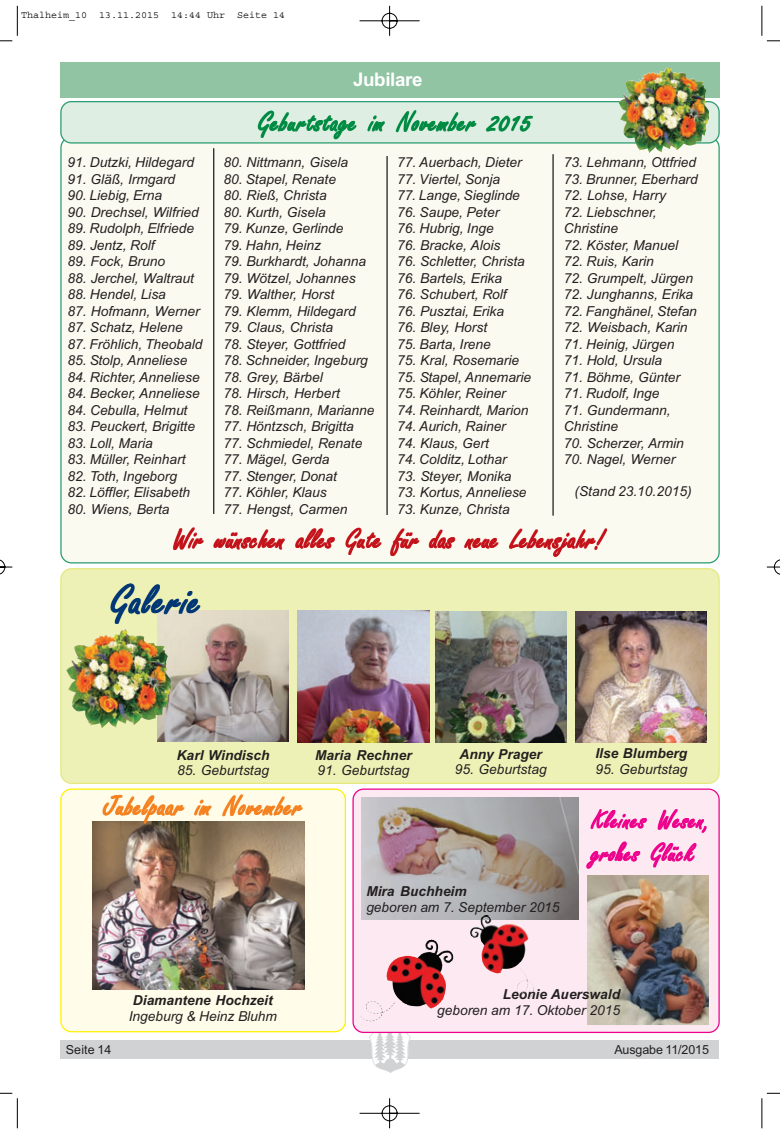
<style>
.page{position:relative;width:780px;height:1134px;background:#fff}
.page>*{position:absolute;margin:0;border:0;box-sizing:border-box;transform-origin:0 0}
.t1{font:45px "Freestyle Script";letter-spacing:.025em;color:#013775}
.t2{font:30px "Freestyle Script";letter-spacing:.01em;color:#c4121a}
.t3{font:30px "Freestyle Script";letter-spacing:.02em;color:#008b43}
.t4{font:30px "Freestyle Script";letter-spacing:.02em;color:#f58220}
.t5{font:27.5px/33px "Freestyle Script";letter-spacing:.02em;color:#ed028c}
.t6{font:700 18.75px "Arial";letter-spacing:-.02em;color:#fff}
.t7{font:italic 13.75px/16.5px "Arial";color:#231f20}
.t8{font:italic 700 13.75px "Arial";color:#231f20}
.t9{font:12.5px "Arial";letter-spacing:-.01em;color:#231f20}
.t10{font:10px "Courier";color:#000}
</style>
<div class="page">
<img style="left:0;top:5px;width:780px;height:1123px">
<p class="t10" style="left:21px;top:11px;width:265px">Thalheim_10 13.11.2015 14:44 Uhr Seite 14</p>
<h3 class="t6" style="left:353px;top:73px;width:71px">Jubilare</h3>
<h2 class="t3" style="left:259px;top:112px;width:274px">Geburtstage im November 2015</h2>
<p class="t7" style="left:223px;top:155px;width:126px">80. Nittmann, Gisela</p>
<p class="t7" style="left:223px;top:172px;width:114px">80. Stapel, Renate</p>
<p class="t7" style="left:223px;top:188px;width:105px">80. Rieß, Christa</p>
<p class="t7" style="left:223px;top:205px;width:104px">80. Kurth, Gisela</p>
<p class="t7" style="left:223px;top:221px;width:121px">79. Kunze, Gerlinde</p>
<p class="t7" style="left:223px;top:238px;width:99px">79. Hahn, Heinz</p>
<p class="t7" style="left:223px;top:254px;width:144px">79. Burkhardt, Johanna</p>
<p class="t7" style="left:223px;top:271px;width:134px">79. Wötzel, Johannes</p>
<p class="t7" style="left:223px;top:287px;width:112px">79. Walther, Horst</p>
<p class="t7" style="left:223px;top:304px;width:134px">79. Klemm, Hildegard</p>
<p class="t7" style="left:223px;top:320px;width:111px">79. Claus, Christa</p>
<p class="t7" style="left:223px;top:337px;width:123px">78. Steyer, Gottfried</p>
<p class="t7" style="left:223px;top:353px;width:146px">78. Schneider, Ingeburg</p>
<p class="t7" style="left:223px;top:370px;width:101px">78. Grey, Bärbel</p>
<p class="t7" style="left:223px;top:386px;width:118px">78. Hirsch, Herbert</p>
<p class="t7" style="left:223px;top:403px;width:152px">78. Reißmann, Marianne</p>
<p class="t7" style="left:223px;top:419px;width:132px">77. Höntzsch, Brigitta</p>
<p class="t7" style="left:223px;top:436px;width:140px">77. Schmiedel, Renate</p>
<p class="t7" style="left:223px;top:452px;width:107px">77. Mägel, Gerda</p>
<p class="t7" style="left:223px;top:469px;width:115px">77. Stenger, Donat</p>
<p class="t7" style="left:223px;top:485px;width:105px">77. Köhler, Klaus</p>
<p class="t7" style="left:223px;top:502px;width:125px">77. Hengst, Carmen</p>
<h2 class="t2" style="left:174px;top:529px;width:432px">Wir wünschen alles Gute für das neue Lebensjahr!</h2>
<p class="t7" style="left:563px;top:155px;width:134px">73. Lehmann, Ottfried</p>
<p class="t7" style="left:563px;top:172px;width:136px">73. Brunner, Eberhard</p>
<p class="t7" style="left:563px;top:188px;width:104px">72. Lohse, Harry</p>
<p class="t7" style="left:563px;top:205px;width:94px">72. Liebschner,<br>Christine</p>
<p class="t7" style="left:563px;top:238px;width:116px">72. Köster, Manuel</p>
<p class="t7" style="left:563px;top:254px;width:91px">72. Ruis, Karin</p>
<p class="t7" style="left:563px;top:271px;width:131px">72. Grumpelt, Jürgen</p>
<p class="t7" style="left:563px;top:287px;width:131px">72. Junghanns, Erika</p>
<p class="t7" style="left:563px;top:304px;width:135px">72. Fanghänel, Stefan</p>
<p class="t7" style="left:563px;top:320px;width:125px">72. Weisbach, Karin</p>
<p class="t7" style="left:563px;top:337px;width:112px">71. Heinig, Jürgen</p>
<p class="t7" style="left:563px;top:353px;width:100px">71. Hold, Ursula</p>
<p class="t7" style="left:563px;top:370px;width:118px">71. Böhme, Günter</p>
<p class="t7" style="left:563px;top:386px;width:97px">71. Rudolf, Inge</p>
<p class="t7" style="left:563px;top:403px;width:108px">71. Gundermann,<br>Christine</p>
<p class="t7" style="left:563px;top:436px;width:121px">70. Scherzer, Armin</p>
<p class="t7" style="left:563px;top:452px;width:113px">70. Nagel, Werner</p>
<p class="t7" style="left:67px;top:155px;width:128px">91. Dutzki, Hildegard</p>
<p class="t7" style="left:67px;top:172px;width:109px">91. Gläß, Irmgard</p>
<p class="t7" style="left:67px;top:188px;width:96px">90. Liebig, Erna</p>
<p class="t7" style="left:67px;top:205px;width:133px">90. Drechsel, Wilfried</p>
<p class="t7" style="left:67px;top:221px;width:128px">89. Rudolph, Elfriede</p>
<p class="t7" style="left:67px;top:238px;width:89px">89. Jentz, Rolf</p>
<p class="t7" style="left:67px;top:254px;width:99px">89. Fock, Bruno</p>
<p class="t7" style="left:67px;top:271px;width:128px">88. Jerchel, Waltraut</p>
<p class="t7" style="left:67px;top:287px;width:100px">88. Hendel, Lisa</p>
<p class="t7" style="left:67px;top:304px;width:134px">87. Hofmann, Werner</p>
<p class="t7" style="left:67px;top:320px;width:117px">87. Schatz, Helene</p>
<p class="t7" style="left:67px;top:337px;width:136px">87. Fröhlich, Theobald</p>
<p class="t7" style="left:67px;top:353px;width:121px">85. Stolp, Anneliese</p>
<p class="t7" style="left:67px;top:370px;width:134px">84. Richter, Anneliese</p>
<p class="t7" style="left:67px;top:386px;width:134px">84. Becker, Anneliese</p>
<p class="t7" style="left:67px;top:403px;width:121px">84. Cebulla, Helmut</p>
<p class="t7" style="left:67px;top:419px;width:129px">83. Peuckert, Brigitte</p>
<p class="t7" style="left:67px;top:436px;width:87px">83. Loll, Maria</p>
<p class="t7" style="left:67px;top:452px;width:120px">83. Müller, Reinhart</p>
<p class="t7" style="left:67px;top:469px;width:111px">82. Toth, Ingeborg</p>
<p class="t7" style="left:67px;top:485px;width:124px">82. Löffler, Elisabeth</p>
<p class="t7" style="left:67px;top:502px;width:104px">80. Wiens, Berta</p>
<p class="t7" style="left:397px;top:155px;width:126px">77. Auerbach, Dieter</p>
<p class="t7" style="left:397px;top:172px;width:105px">77. Viertel, Sonja</p>
<p class="t7" style="left:397px;top:188px;width:124px">77. Lange, Sieglinde</p>
<p class="t7" style="left:397px;top:205px;width:104px">76. Saupe, Peter</p>
<p class="t7" style="left:397px;top:221px;width:98px">76. Hubrig, Inge</p>
<p class="t7" style="left:397px;top:238px;width:105px">76. Bracke, Alois</p>
<p class="t7" style="left:397px;top:254px;width:129px">76. Schletter, Christa</p>
<p class="t7" style="left:397px;top:271px;width:106px">76. Bartels, Erika</p>
<p class="t7" style="left:397px;top:287px;width:111px">76. Schubert, Rolf</p>
<p class="t7" style="left:397px;top:304px;width:108px">76. Pusztai, Erika</p>
<p class="t7" style="left:397px;top:320px;width:92px">76. Bley, Horst</p>
<p class="t7" style="left:397px;top:337px;width:95px">75. Barta, Irene</p>
<p class="t7" style="left:397px;top:353px;width:123px">75. Kral, Rosemarie</p>
<p class="t7" style="left:397px;top:370px;width:136px">75. Stapel, Annemarie</p>
<p class="t7" style="left:397px;top:386px;width:110px">75. Köhler, Reiner</p>
<p class="t7" style="left:397px;top:403px;width:133px">74. Reinhardt, Marion</p>
<p class="t7" style="left:397px;top:419px;width:110px">74. Aurich, Rainer</p>
<p class="t7" style="left:397px;top:436px;width:93px">74. Klaus, Gert</p>
<p class="t7" style="left:397px;top:452px;width:111px">74. Colditz, Lothar</p>
<p class="t7" style="left:397px;top:469px;width:116px">73. Steyer, Monika</p>
<p class="t7" style="left:397px;top:485px;width:131px">73. Kortus, Anneliese</p>
<p class="t7" style="left:397px;top:502px;width:114px">73. Kunze, Christa</p>
<p class="t7" style="left:574px;top:484px;width:119px">(Stand 23.10.2015)</p>
<h1 class="t1" style="left:112px;top:585px;width:91px">Galerie</h1>
<p class="t8" style="left:177px;top:750px;width:94px">Karl Windisch</p>
<p class="t7" style="left:177px;top:763px;width:93px">85. Geburtstag</p>
<h2 class="t4" style="left:104px;top:797px;width:200px">Jubelpaar im November</h2>
<p class="t8" style="left:315px;top:750px;width:98px">Maria Rechner</p>
<p class="t7" style="left:317px;top:763px;width:93px">91. Geburtstag</p>
<p class="t8" style="left:459px;top:749px;width:84px">Anny Prager</p>
<p class="t7" style="left:454px;top:762px;width:93px">95. Geburtstag</p>
<p class="t8" style="left:366px;top:886px;width:102px">Mira Buchheim</p>
<p class="t7" style="left:366px;top:900px;width:195px">geboren am 7. September 2015</p>
<p class="t8" style="left:595px;top:748px;width:93px">Ilse Blumberg</p>
<p class="t7" style="left:595px;top:762px;width:93px">95. Geburtstag</p>
<h3 class="t5" style="left:592px;top:807px;width:120px">Kleines Wesen, großes Glück</h3>
<p class="t8" style="left:133px;top:995px;width:141px">Diamantene Hochzeit</p>
<p class="t7" style="left:129px;top:1009px;width:150px">Ingeburg &amp; Heinz Bluhm</p>
<p class="t8" style="left:503px;top:989px;width:119px">Leonie Auerswald</p>
<p class="t7" style="left:437px;top:1003px;width:184px">geboren am 17. Oktober 2015</p>
<p class="t9" style="left:66px;top:1045px;width:47px">Seite 14</p>
<p class="t9" style="left:614px;top:1045px;width:96px">Ausgabe 11/2015</p>
</div>
